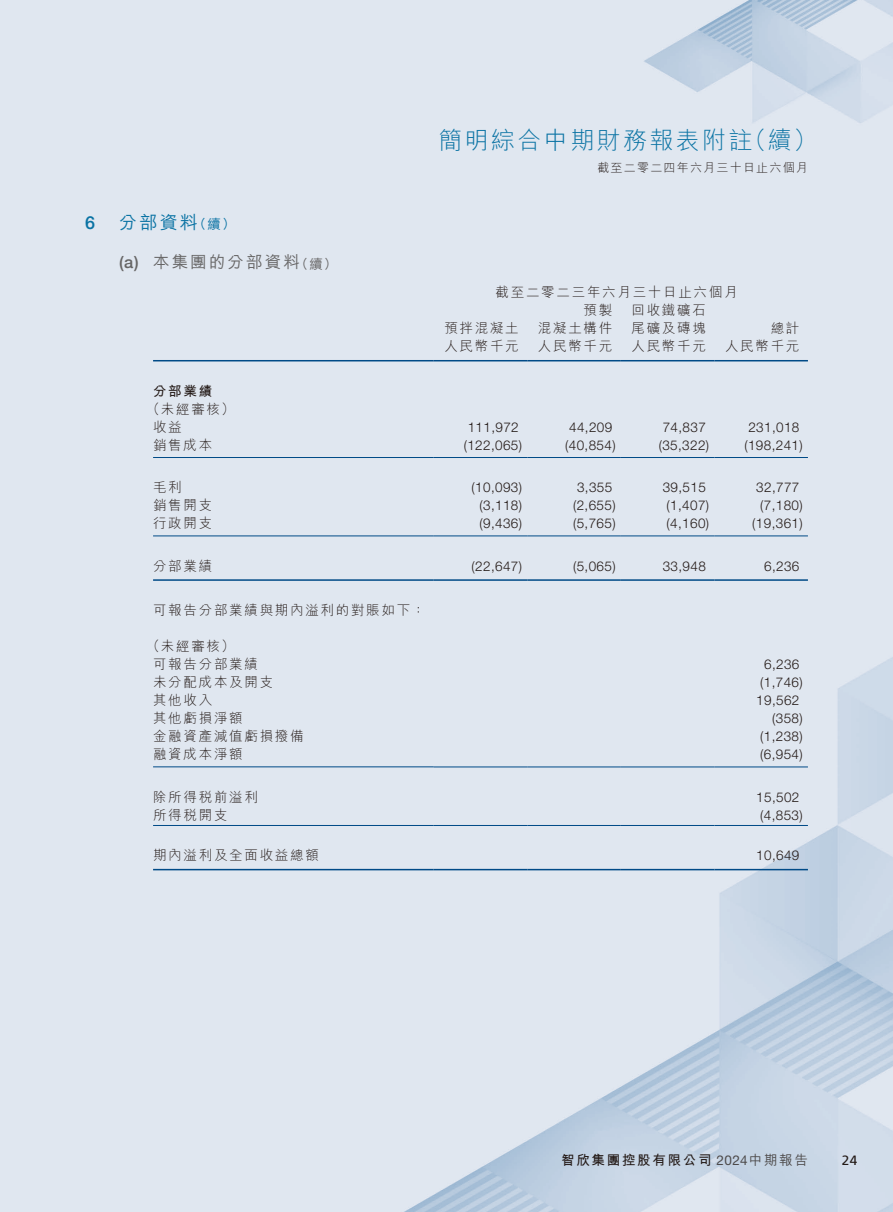
<style>
.page{position:relative;width:893px;height:1212px;background:#fff}
.page>*{position:absolute;margin:0;border:0;box-sizing:border-box;transform-origin:0 0}
.t1{font:300 24px "M Hei HK";letter-spacing:.1em;color:#0a73a4}
.t2{font:500 18px "M Hei HK";color:#0a73a4}
.t3{font:500 18px "Helvetica Neue LT Std";color:#0a73a4}
.t4{font:500 16.5px "M Hei HK";letter-spacing:.13em;color:#666565}
.t5{font:500 16.5px "Helvetica Neue LT Std";color:#666565}
.t6{font:300 13.5px "Helvetica Neue LT Std";letter-spacing:.03em;color:#231916}
.t7{font:300 13.5px/18px "M Hei HK";letter-spacing:.13em;color:#231916;text-align:right}
.t8{font:700 13.5px "M Hei HK";letter-spacing:.13em;color:#231916}
.t9{font:500 13.5px "M Hei HK";color:#0a73a4}
.t10{font:500 13.5px "M Hei HK";color:#666565}
.t11{font:13.5px "Frutiger LT Std";color:#231916}
.t12{font:300 12px "M Hei HK";letter-spacing:.105em;color:#231916}
.s1{font-family:"Helvetica Neue LT Std";font-weight:400;color:#4d4a4a}
.s2{font-weight:500;color:#4d4a4a}
</style>
<div class="page">
<hr style="left:153px;top:360px;width:281px;height:1px;background:#004a87">
<hr style="left:434px;top:360px;width:93px;height:1px;background:#004a87">
<hr style="left:527px;top:360px;width:94px;height:1px;background:#004a87">
<hr style="left:621px;top:360px;width:93px;height:1px;background:#004a87">
<hr style="left:714px;top:360px;width:94px;height:1px;background:#004a87">
<hr style="left:153px;top:457px;width:281px;height:1px;background:#004a87">
<hr style="left:434px;top:457px;width:93px;height:1px;background:#004a87">
<hr style="left:527px;top:457px;width:94px;height:1px;background:#004a87">
<hr style="left:621px;top:457px;width:93px;height:1px;background:#004a87">
<hr style="left:714px;top:457px;width:94px;height:1px;background:#004a87">
<hr style="left:153px;top:535px;width:281px;height:1px;background:#004a87">
<hr style="left:434px;top:535px;width:93px;height:1px;background:#004a87">
<hr style="left:527px;top:535px;width:94px;height:1px;background:#004a87">
<hr style="left:621px;top:535px;width:93px;height:1px;background:#004a87">
<hr style="left:714px;top:535px;width:94px;height:1px;background:#004a87">
<hr style="left:153px;top:579px;width:281px;height:2px;background:#004a87">
<hr style="left:434px;top:579px;width:93px;height:2px;background:#004a87">
<hr style="left:527px;top:579px;width:94px;height:2px;background:#004a87">
<hr style="left:621px;top:579px;width:93px;height:2px;background:#004a87">
<hr style="left:714px;top:579px;width:94px;height:2px;background:#004a87">
<hr style="left:153px;top:766px;width:281px;height:1px;background:#004a87">
<hr style="left:434px;top:766px;width:93px;height:1px;background:#004a87">
<hr style="left:527px;top:766px;width:94px;height:1px;background:#004a87">
<hr style="left:621px;top:766px;width:93px;height:1px;background:#004a87">
<hr style="left:714px;top:766px;width:94px;height:1px;background:#004a87">
<hr style="left:153px;top:825px;width:281px;height:1px;background:#004a87">
<hr style="left:434px;top:825px;width:93px;height:1px;background:#004a87">
<hr style="left:527px;top:825px;width:94px;height:1px;background:#004a87">
<hr style="left:621px;top:825px;width:93px;height:1px;background:#004a87">
<hr style="left:714px;top:825px;width:94px;height:1px;background:#004a87">
<hr style="left:153px;top:869px;width:281px;height:1px;background:#004a87">
<hr style="left:434px;top:869px;width:93px;height:1px;background:#004a87">
<hr style="left:527px;top:869px;width:94px;height:1px;background:#004a87">
<hr style="left:621px;top:869px;width:93px;height:1px;background:#004a87">
<hr style="left:714px;top:869px;width:94px;height:1px;background:#004a87">
<h2 class="t3" style="left:85px;top:212px;width:12px">6</h2>
<h1 class="t1" style="left:743px;top:128px;width:76px">（續(</h1>
<h1 class="t1" style="left:439px;top:128px;width:315px">簡明綜合中期財務報表附註</h1>
<p class="t12" style="left:597px;top:162px;width:212px">截至二零二四年六月三十日止六個月</p>
<h2 class="t2" style="left:119px;top:209px;width:80px">分部資料</h2>
<p class="t9" style="left:193px;top:214px;width:44px">（續(</p>
<p class="t5" style="left:119px;top:252px;width:21px">a( )</p>
<p class="t4" style="left:153px;top:250px;width:148px">本集團的分部資料</p>
<p class="t10" style="left:295px;top:254px;width:44px">（續(</p>
<p class="t7" style="left:496px;top:283px;width:243px">截至二零二三年六月三十日止六個月</p>
<p class="t7" style="left:444px;top:319px;width:76px">預拌混凝土</p>
<p class="t7" style="left:538px;top:301px;width:76px">預製<br>混凝土構件</p>
<p class="t7" style="left:631px;top:301px;width:76px">回收鐵礦石</p>
<p class="t7" style="left:631px;top:319px;width:76px">尾礦及磚塊</p>
<p class="t7" style="left:771px;top:319px;width:30px">總計</p>
<p class="t7" style="left:444px;top:337px;width:76px">人民幣千元</p>
<p class="t7" style="left:538px;top:337px;width:76px">人民幣千元</p>
<p class="t7" style="left:631px;top:337px;width:76px">人民幣千元</p>
<p class="t7" style="left:725px;top:337px;width:76px">人民幣千元</p>
<p class="t8" style="left:153px;top:381px;width:61px">分部業績</p>
<p class="t7" style="left:146px;top:400px;width:90px">（未經審核(</p>
<p class="t7" style="left:153px;top:418px;width:30px">收益</p>
<p class="t6" style="left:468px;top:419px;width:53px">111,972</p>
<p class="t6" style="left:569px;top:419px;width:45px">44,209</p>
<p class="t6" style="left:663px;top:419px;width:45px">74,837</p>
<p class="t6" style="left:748px;top:419px;width:53px">231,018</p>
<p class="t7" style="left:153px;top:436px;width:61px">銷售成本</p>
<p class="t6" style="left:464px;top:437px;width:60px">)122,065(</p>
<p class="t6" style="left:565px;top:437px;width:52px">)40,854(</p>
<p class="t6" style="left:659px;top:437px;width:52px">)35,322(</p>
<p class="t6" style="left:744px;top:437px;width:60px">)198,241(</p>
<p class="t7" style="left:153px;top:478px;width:30px">毛利</p>
<p class="t6" style="left:472px;top:479px;width:52px">)10,093(</p>
<p class="t6" style="left:577px;top:479px;width:37px">3,355</p>
<p class="t6" style="left:663px;top:479px;width:45px">39,515</p>
<p class="t6" style="left:756px;top:479px;width:45px">32,777</p>
<p class="t7" style="left:153px;top:496px;width:61px">銷售開支</p>
<p class="t6" style="left:479px;top:497px;width:44px">)3,118(</p>
<p class="t6" style="left:573px;top:497px;width:44px">)2,655(</p>
<p class="t6" style="left:667px;top:497px;width:44px">)1,407(</p>
<p class="t6" style="left:760px;top:497px;width:44px">)7,180(</p>
<p class="t7" style="left:153px;top:514px;width:61px">行政開支</p>
<p class="t6" style="left:479px;top:515px;width:44px">)9,436(</p>
<p class="t6" style="left:573px;top:515px;width:44px">)5,765(</p>
<p class="t6" style="left:667px;top:515px;width:44px">)4,160(</p>
<p class="t6" style="left:752px;top:515px;width:52px">)19,361(</p>
<p class="t7" style="left:153px;top:556px;width:61px">分部業績</p>
<p class="t7" style="left:153px;top:601px;width:274px">可報告分部業績與期內溢利的對賬如下：</p>
<p class="t7" style="left:146px;top:637px;width:90px">（未經審核(</p>
<p class="t6" style="left:472px;top:557px;width:52px">)22,647(</p>
<p class="t6" style="left:573px;top:557px;width:44px">)5,065(</p>
<p class="t6" style="left:663px;top:557px;width:45px">33,948</p>
<p class="t6" style="left:764px;top:557px;width:37px">6,236</p>
<p class="t7" style="left:153px;top:655px;width:106px">可報告分部業績</p>
<p class="t6" style="left:764px;top:656px;width:37px">6,236</p>
<p class="t7" style="left:153px;top:673px;width:122px">未分配成本及開支</p>
<p class="t6" style="left:760px;top:674px;width:44px">)1,746(</p>
<p class="t7" style="left:153px;top:691px;width:61px">其他收入</p>
<p class="t6" style="left:756px;top:692px;width:45px">19,562</p>
<p class="t7" style="left:153px;top:709px;width:91px">其他虧損淨額</p>
<p class="t6" style="left:772px;top:710px;width:32px">)358(</p>
<p class="t7" style="left:153px;top:727px;width:152px">金融資產減值虧損撥備</p>
<p class="t6" style="left:760px;top:728px;width:44px">)1,238(</p>
<p class="t7" style="left:153px;top:745px;width:91px">融資成本淨額</p>
<p class="t6" style="left:760px;top:746px;width:44px">)6,954(</p>
<p class="t7" style="left:153px;top:787px;width:106px">除所得稅前溢利</p>
<p class="t6" style="left:756px;top:788px;width:45px">15,502</p>
<p class="t7" style="left:153px;top:805px;width:76px">所得稅開支</p>
<p class="t6" style="left:760px;top:806px;width:44px">)4,853(</p>
<p class="t7" style="left:153px;top:846px;width:167px">期內溢利及全面收益總額</p>
<p class="t6" style="left:756px;top:847px;width:45px">10,649</p>
<p class="t8" style="left:561px;top:1150px;width:248px">智欣集團控股有限公司 <span class="s1">2024</span><span class="s2">中期報告</span></p>
<p class="t11" style="left:842px;top:1152px;width:17px">24</p>
</div>
